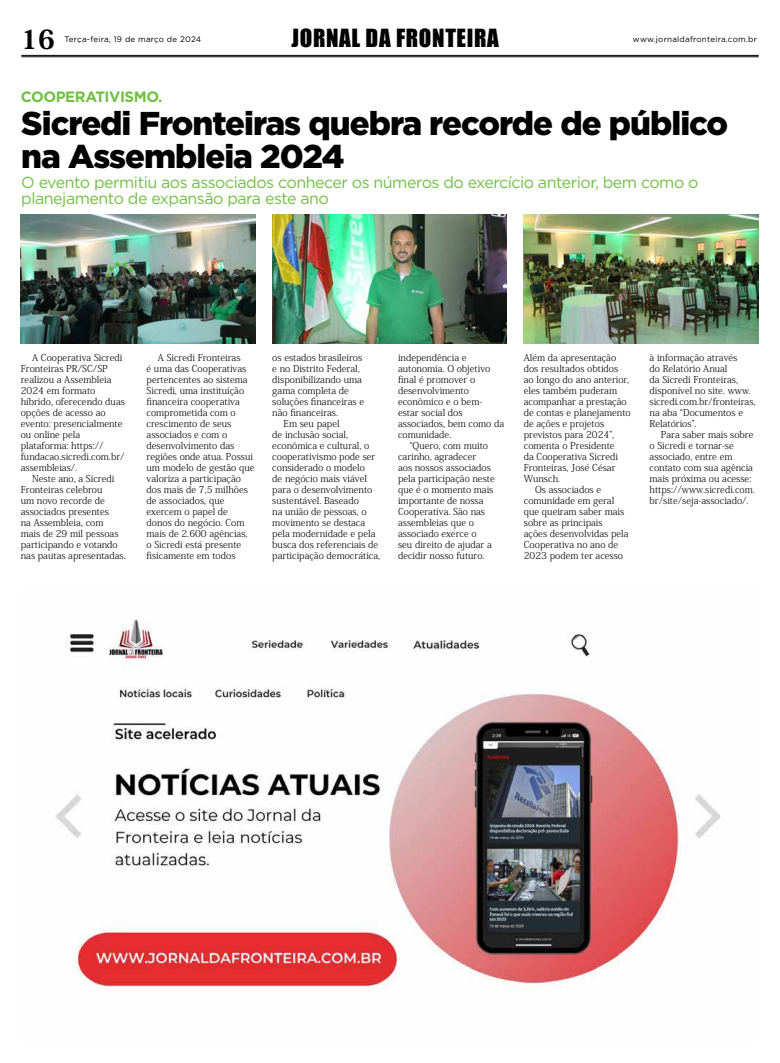
<style>
.page{position:relative;width:780px;height:1063px;background:#fff}
.page>*{position:absolute;margin:0;border:0;box-sizing:border-box;transform-origin:0 0}
.t1{font:900 33px/33px "Gotham";letter-spacing:-.03em;color:#000}
.t2{font:800 26.3px "Koz Min Pro";color:#000}
.t3{font:23px "Impact";letter-spacing:.03em;color:#000}
.t4{font:16px/16px "Gotham";letter-spacing:-.03em;color:#72bf44}
.t5{font:700 15px "Gotham";letter-spacing:-.03em;color:#72bf44}
.t6{font:300 9.5px/11px "Koz Min Pro";color:#000}
.t7{font:8px "Gotham";letter-spacing:.03em;color:#000}
</style>
<div class="page">
<hr style="left:21px;top:55px;width:737px;height:1px;background:#000">
<hr style="left:21px;top:56px;width:737px;height:1px;background:#000">
<img style="left:524px;top:214px;width:234px;height:129px">
<img style="left:272px;top:214px;width:235px;height:129px">
<img style="left:21px;top:214px;width:234px;height:129px">
<img style="left:55px;top:619px;width:666px;height:373px">
<h3 class="t3" style="left:291px;top:21px;width:209px">JORNAL DA FRONTEIRA</h3>
<h2 class="t2" style="left:21px;top:20px;width:35px">16</h2>
<p class="t7" style="left:64px;top:34px;width:138px">Terça-feira, 19 de março de 2024</p>
<p class="t7" style="left:633px;top:34px;width:125px">www.jornaldafronteira.com.br</p>
<h3 class="t5" style="left:21px;top:87px;width:143px">COOPERATIVISMO.</h3>
<h1 class="t1" style="left:21px;top:106px;width:708px">Sicredi Fronteiras quebra recorde de público na Assembleia 2024</h1>
<h3 class="t4" style="left:21px;top:174px;width:678px">O evento permitiu aos associados conhecer os números do exercício anterior, bem como o planejamento de expansão para este ano</h3>
<p class="t6" style="left:21px;top:351px;width:106px;text-indent:11px">A Cooperativa Sicredi<br>Fronteiras PR/SC/SP realizou a Assembleia<br>2024 em formato híbrido, oferecendo duas opções de acesso ao evento: presencialmente ou online pela plataforma: https:// fundacao.sicredi.com.br/ assembleias/.</p>
<p class="t6" style="left:21px;top:472px;width:106px;text-indent:11px">Neste ano, a Sicredi<br>Fronteiras celebrou<br>um novo recorde de associados presentes<br>na Assembleia, com<br>mais de 29 mil pessoas participando e votando nas pautas apresentadas.</p>
<p class="t6" style="left:146px;top:351px;width:109px;text-indent:11px">A Sicredi Fronteiras<br>é uma das Cooperativas pertencentes ao sistema<br>Sicredi, uma instituição financeira cooperativa comprometida com o crescimento de seus associados e com o desenvolvimento das regiões onde atua. Possui um modelo de gestão que valoriza a participação dos mais de 7,5 milhões de associados, que exercem o papel de donos do negócio. Com mais de 2.600 agências, o Sicredi está presente fisicamente em todos</p>
<p class="t6" style="left:272px;top:351px;width:91px">os estados brasileiros</p>
<p class="t6" style="left:272px;top:362px;width:89px">e no Distrito Federal,</p>
<p class="t6" style="left:272px;top:373px;width:91px">disponibilizando uma</p>
<p class="t6" style="left:272px;top:384px;width:78px">gama completa de</p>
<p class="t6" style="left:272px;top:395px;width:93px">soluções financeiras e</p>
<p class="t6" style="left:272px;top:406px;width:67px">não financeiras.</p>
<p class="t6" style="left:283px;top:417px;width:57px">Em seu papel</p>
<p class="t6" style="left:272px;top:428px;width:77px">de inclusão social,</p>
<p class="t6" style="left:272px;top:439px;width:99px">econômica e cultural, o</p>
<p class="t6" style="left:272px;top:450px;width:105px">cooperativismo pode ser</p>
<p class="t6" style="left:272px;top:461px;width:94px">considerado o modelo</p>
<p class="t6" style="left:272px;top:472px;width:96px">de negócio mais viável</p>
<p class="t6" style="left:272px;top:483px;width:102px">para o desenvolvimento</p>
<p class="t6" style="left:272px;top:494px;width:88px">sustentável. Baseado</p>
<p class="t6" style="left:272px;top:505px;width:96px">na união de pessoas, o</p>
<p class="t6" style="left:272px;top:516px;width:94px">movimento se destaca</p>
<p class="t6" style="left:272px;top:527px;width:105px">pela modernidade e pela</p>
<p class="t6" style="left:272px;top:538px;width:107px">busca dos referenciais de</p>
<p class="t6" style="left:272px;top:549px;width:109px">participação democrática,</p>
<p class="t6" style="left:398px;top:351px;width:70px">independência e</p>
<p class="t6" style="left:398px;top:362px;width:94px">autonomia. O objetivo</p>
<p class="t6" style="left:398px;top:373px;width:79px">final é promover o</p>
<p class="t6" style="left:398px;top:384px;width:72px">desenvolvimento</p>
<p class="t6" style="left:398px;top:395px;width:86px">econômico e o bem-</p>
<p class="t6" style="left:398px;top:406px;width:66px">estar social dos</p>
<p class="t6" style="left:398px;top:417px;width:108px">associados, bem como da</p>
<p class="t6" style="left:398px;top:428px;width:55px">comunidade.</p>
<p class="t6" style="left:409px;top:439px;width:80px">“Quero, com muito</p>
<p class="t6" style="left:398px;top:450px;width:80px">carinho, agradecer</p>
<p class="t6" style="left:398px;top:461px;width:94px">aos nossos associados</p>
<p class="t6" style="left:398px;top:472px;width:98px">pela participação neste</p>
<p class="t6" style="left:398px;top:483px;width:97px">que é o momento mais</p>
<p class="t6" style="left:398px;top:494px;width:87px">importante de nossa</p>
<p class="t6" style="left:398px;top:505px;width:89px">Cooperativa. São nas</p>
<p class="t6" style="left:398px;top:516px;width:78px">assembleias que o</p>
<p class="t6" style="left:398px;top:527px;width:80px">associado exerce o</p>
<p class="t6" style="left:398px;top:538px;width:95px">seu direito de ajudar a</p>
<p class="t6" style="left:398px;top:549px;width:88px">decidir nosso futuro.</p>
<p class="t6" style="left:524px;top:351px;width:94px">Além da apresentação</p>
<p class="t6" style="left:524px;top:362px;width:96px">dos resultados obtidos</p>
<p class="t6" style="left:524px;top:373px;width:107px">ao longo do ano anterior,</p>
<p class="t6" style="left:524px;top:384px;width:95px">eles também puderam</p>
<p class="t6" style="left:524px;top:395px;width:104px">acompanhar a prestação</p>
<p class="t6" style="left:524px;top:406px;width:108px">de contas e planejamento</p>
<p class="t6" style="left:524px;top:417px;width:82px">de ações e projetos</p>
<p class="t6" style="left:524px;top:428px;width:92px">previstos para 2024”,</p>
<p class="t6" style="left:524px;top:439px;width:92px">comenta o Presidente</p>
<p class="t6" style="left:524px;top:450px;width:96px">da Cooperativa Sicredi</p>
<p class="t6" style="left:524px;top:461px;width:93px">Fronteiras, José César</p>
<p class="t6" style="left:524px;top:472px;width:38px">Wunsch.</p>
<p class="t6" style="left:535px;top:483px;width:67px">Os associados e</p>
<p class="t6" style="left:524px;top:494px;width:92px">comunidade em geral</p>
<p class="t6" style="left:524px;top:505px;width:102px">que queiram saber mais</p>
<p class="t6" style="left:524px;top:516px;width:80px">sobre as principais</p>
<p class="t6" style="left:524px;top:527px;width:106px">ações desenvolvidas pela</p>
<p class="t6" style="left:524px;top:538px;width:96px">Cooperativa no ano de</p>
<p class="t6" style="left:524px;top:549px;width:101px">2023 podem ter acesso</p>
<p class="t6" style="left:649px;top:351px;width:108px">à informação através<br>do Relatório Anual<br>da Sicredi Fronteiras, disponível no site. www. sicredi.com.br/fronteiras, na aba “Documentos e<br>Relatórios”.</p>
<p class="t6" style="left:649px;top:428px;width:107px;text-indent:11px">Para saber mais sobre o Sicredi e tornar-se associado, entre em contato com sua agência mais próxima ou acesse: https://www.sicredi.com. br/site/seja-associado/.</p>
</div>
